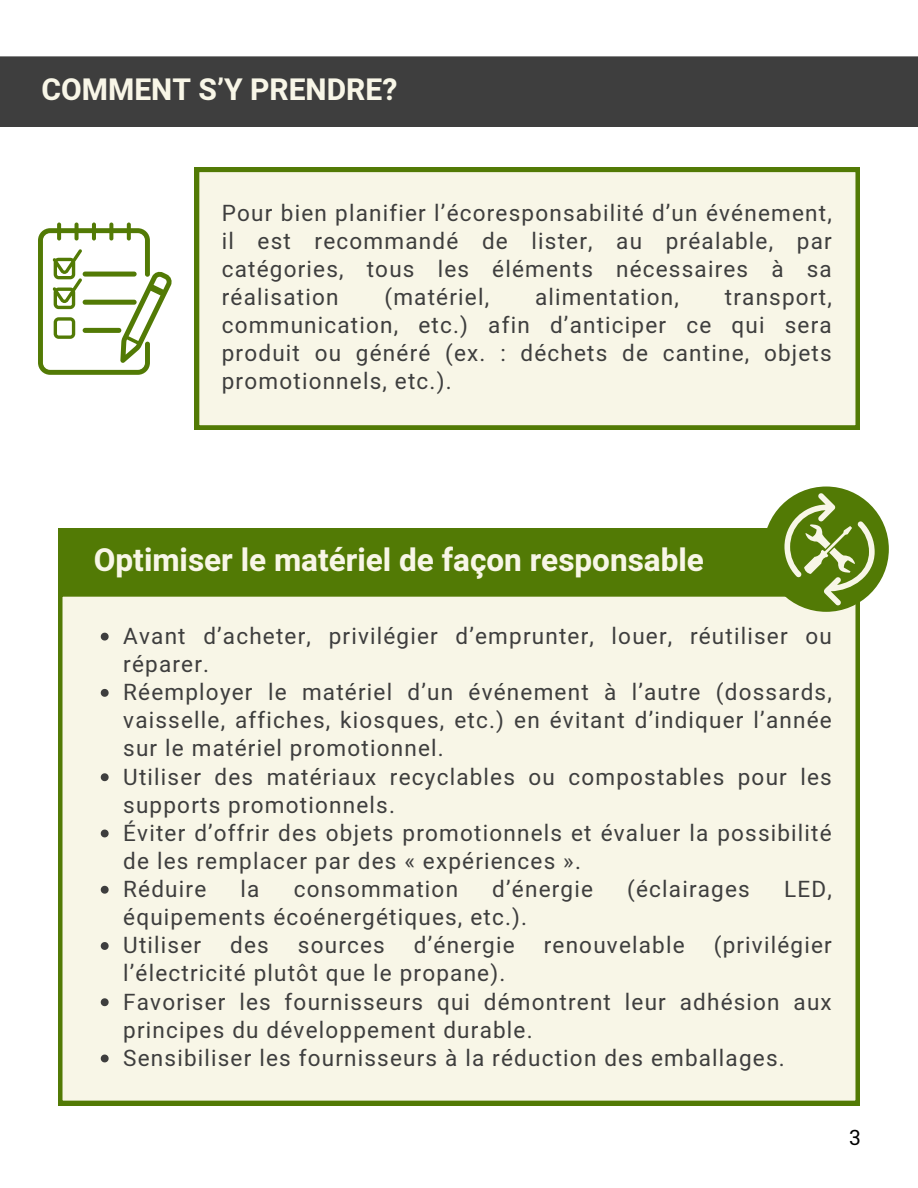
<style>
.page{position:relative;width:918px;height:1188px;background:#fff}
.page>*{position:absolute;margin:0;border:0;box-sizing:border-box;transform-origin:0 0}
.t1{font:700 31.5px "Heebo";color:#f8f6e7}
.t2{font:700 30px "Heebo";color:#f8f6e7}
.t3{font:22.5px/28.2px "Heebo";letter-spacing:.055em;color:#3e3e3e}
.t4{font:21px "Heebo";color:#000}
</style>
<div class="page">
<div style="left:195px;top:168px;width:665px;height:262px;background:#f8f6e7"></div>
<div style="left:58px;top:594px;width:802px;height:511px;background:#f8f6e7"></div>
<svg style="left:101px;top:633px;width:8px;height:8px"></svg>
<svg style="left:101px;top:689px;width:8px;height:8px"></svg>
<svg style="left:101px;top:773px;width:8px;height:8px"></svg>
<svg style="left:101px;top:830px;width:8px;height:7px"></svg>
<svg style="left:101px;top:886px;width:8px;height:8px"></svg>
<svg style="left:101px;top:942px;width:8px;height:8px"></svg>
<svg style="left:101px;top:998px;width:8px;height:8px"></svg>
<svg style="left:101px;top:1055px;width:8px;height:7px"></svg>
<svg style="left:38px;top:223px;width:134px;height:151px"></svg>
<div style="left:58px;top:528px;width:802px;height:66px;background:#527a05"></div>
<div style="left:764px;top:487px;width:125px;height:125px;background:#527a05;border-radius:50%"></div>
<svg style="left:784px;top:493px;width:90px;height:112px"></svg>
<div style="left:0;top:56px;width:918px;height:71px;background:#3e3e3e"></div>
<p class="t2" style="left:41px;top:69px;width:357px">COMMENT S’Y PRENDRE?</p>
<h1 class="t3" style="left:222px;top:199px;width:611px;text-align:justify">Pour bien planifier l’écoresponsabilité d’un événement, il est recommandé de lister, au préalable, par catégories, tous les éléments nécessaires à sa réalisation</h1>
<h1 class="t3" style="left:384px;top:284px;width:106px">(matériel,</h1>
<h1 class="t3" style="left:535px;top:284px;width:145px">alimentation,</h1>
<h1 class="t3" style="left:222px;top:284px;width:611px;text-align:justify;text-indent:503px">transport, communication, etc.) afin d’anticiper ce qui sera produit ou généré (ex. : déchets de cantine, objets promotionnels, etc.).</h1>
<p class="t1" style="left:94px;top:538px;width:612px">Optimiser le matériel de façon responsable</p>
<p class="t3" style="left:123px;top:623px;width:710px">Avant d’acheter, privilégier d’emprunter, louer, réutiliser ou réparer.</p>
<p class="t3" style="left:123px;top:679px;width:710px;text-align:justify">Réemployer le matériel d’un événement à l’autre (dossards, vaisselle, affiches, kiosques, etc.) en évitant d’indiquer l’année sur le matériel promotionnel.</p>
<p class="t3" style="left:123px;top:763px;width:710px">Utiliser des matériaux recyclables ou compostables pour les supports promotionnels.</p>
<p class="t3" style="left:123px;top:820px;width:710px">Éviter d’offrir des objets promotionnels et évaluer la possibilité de les remplacer par des « expériences ».</p>
<h2 class="t3" style="left:123px;top:876px;width:85px">Réduire</h2>
<h2 class="t3" style="left:241px;top:876px;width:20px">la</h2>
<h2 class="t3" style="left:294px;top:876px;width:166px">consommation</h2>
<h2 class="t3" style="left:492px;top:876px;width:102px">d’énergie</h2>
<h2 class="t3" style="left:627px;top:876px;width:124px">(éclairages</h2>
<h2 class="t3" style="left:784px;top:876px;width:49px">LED,</h2>
<h2 class="t3" style="left:123px;top:904px;width:405px">équipements écoénergétiques, etc.).</h2>
<p class="t3" style="left:123px;top:932px;width:79px">Utiliser</p>
<p class="t3" style="left:230px;top:932px;width:40px">des</p>
<p class="t3" style="left:298px;top:932px;width:88px">sources</p>
<p class="t3" style="left:414px;top:932px;width:102px">d’énergie</p>
<p class="t3" style="left:544px;top:932px;width:142px">renouvelable</p>
<p class="t3" style="left:714px;top:932px;width:120px">(privilégier</p>
<p class="t3" style="left:123px;top:960px;width:384px">l’électricité plutôt que le propane).</p>
<p class="t3" style="left:123px;top:988px;width:710px">Favoriser les fournisseurs qui démontrent leur adhésion aux principes du développement durable.</p>
<p class="t3" style="left:123px;top:1045px;width:663px">Sensibiliser les fournisseurs à la réduction des emballages.</p>
<p class="t4" style="left:849px;top:1123px;width:13px">3</p>
</div>
